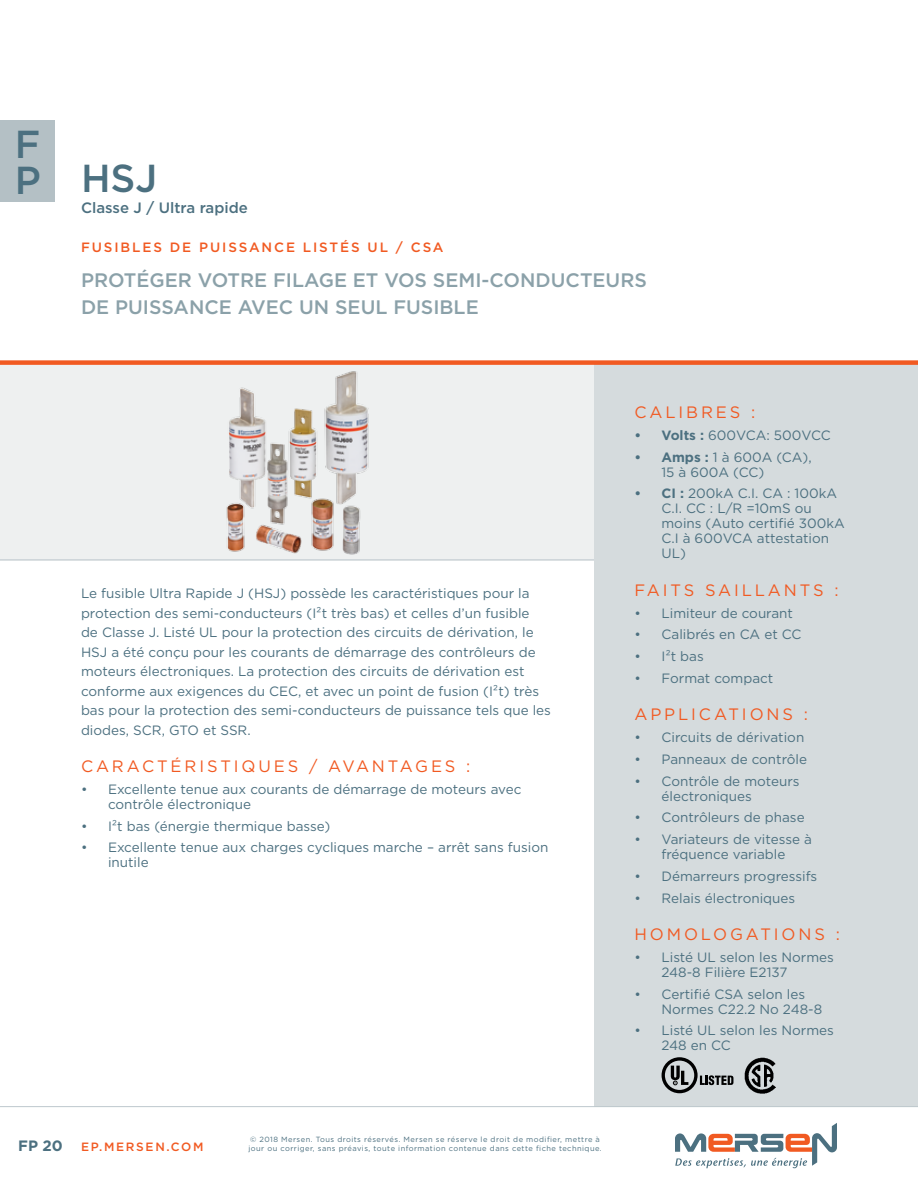
<style>
.page{position:relative;width:918px;height:1188px;background:#fff}
.page>*{position:absolute;margin:0;border:0;box-sizing:border-box;transform-origin:0 0}
.t1{font:500 39px/36px "Gotham";color:#4c7080}
.t2{font:500 19.5px/27px "Gotham";color:#8ba1a9}
.t3{font:16.5px "Gotham";letter-spacing:.175em;color:#f15a22}
.t4{font:500 15px "Gotham";color:#4c7080}
.t5{font:13.5px/15px "Gotham";color:#4c7080}
.t6{font:500 13.5px "Gotham";letter-spacing:.14em;color:#f15a22}
.t7{font:500 12px "Gotham";letter-spacing:.14em;color:#f15a22}
.t8{font:7.5px/9px "Gotham";letter-spacing:.06em;color:#4c7080}
.s1{font-weight:700}
.s2{font-weight:700;font-size:15px;color:#4c7080}
</style>
<div class="page">
<svg style="left:675px;top:1123px;width:162px;height:45px"></svg>
<div style="left:0;top:365px;width:594px;height:195px;background:#eef0f0"></div>
<div style="left:594px;top:365px;width:324px;height:742px;background:#d5dbdd"></div>
<div style="left:0;top:360px;width:918px;height:5px;background:#f15a22"></div>
<hr style="left:0;top:560px;width:594px;height:1px;background:#bec8cd">
<hr style="left:0;top:1106px;width:918px;height:1px;background:#bec8cd">
<div style="left:0;top:121px;width:55px;height:81px;background:#b4c0c5"></div>
<img style="left:226px;top:371px;width:143px;height:184px">
<img style="left:744px;top:1057px;width:31px;height:36px">
<svg style="left:662px;top:1057px;width:71px;height:36px"></svg>
<h1 class="t1" style="left:15px;top:125px;width:28px">F<br>P</h1>
<h1 class="t1" style="left:81px;top:160px;width:78px">HSJ</h1>
<p class="t4" style="left:81px;top:198px;width:168px">Classe J / Ultra rapide</p>
<p class="t6" style="left:81px;top:239px;width:364px">FUSIBLES DE PUISSANCE LISTÉS UL / CSA</p>
<h2 class="t2" style="left:81px;top:266px;width:568px">PROTÉGER VOTRE FILAGE ET VOS SEMI-CONDUCTEURS<br>DE PUISSANCE AVEC UN SEUL FUSIBLE</h2>
<p class="t5" style="left:81px;top:583px;width:471px;line-height:19.5px">Le fusible Ultra Rapide J (HSJ) possède les caractéristiques pour la protection des semi-conducteurs (I²t très bas) et celles d’un fusible<br>de Classe J. Listé UL pour la protection des circuits de dérivation, le HSJ a été conçu pour les courants de démarrage des contrôleurs de moteurs électroniques. La protection des circuits de dérivation est conforme aux exigences du CEC, et avec un point de fusion (I²t) très bas pour la protection des semi-conducteurs de puissance tels que les diodes, SCR, GTO et SSR.</p>
<p class="t3" style="left:81px;top:756px;width:391px">CARACTÉRISTIQUES / AVANTAGES :</p>
<p class="t5" style="left:108px;top:781px;width:415px;text-indent:-27px">• Excellente tenue aux courants de démarrage de moteurs avec contrôle électronique</p>
<p class="t5" style="left:81px;top:818px;width:251px">• I²t bas (énergie thermique basse)</p>
<p class="t5" style="left:108px;top:840px;width:442px;text-indent:-27px">• Excellente tenue aux charges cycliques marche – arrêt sans fusion inutile</p>
<p class="t3" style="left:634px;top:402px;width:122px">CALIBRES :</p>
<p class="t5" style="left:634px;top:427px;width:198px"><span class="s1">• Volts :</span> 600VCA: 500VCC</p>
<p class="t5" style="left:662px;top:449px;width:152px;text-indent:-27px"><span class="s1">• Amps :</span> 1 à 600A (CA),<br>15 à 600A (CC)</p>
<p class="t5" style="left:662px;top:486px;width:185px;text-indent:-27px"><span class="s1">• CI :</span> 200kA C.I. CA : 100kA<br>C.I. CC : L/R =10mS ou moins (Auto certifié 300kA<br>C.I à 600VCA attestation<br>UL)</p>
<p class="t3" style="left:634px;top:580px;width:206px">FAITS SAILLANTS :</p>
<p class="t5" style="left:634px;top:605px;width:160px">• Limiteur de courant</p>
<p class="t5" style="left:634px;top:627px;width:169px">• Calibrés en CA et CC</p>
<p class="t5" style="left:634px;top:649px;width:71px">• I²t bas</p>
<p class="t5" style="left:634px;top:670px;width:140px">• Format compact</p>
<p class="t3" style="left:634px;top:704px;width:175px">APPLICATIONS :</p>
<p class="t5" style="left:634px;top:730px;width:171px">• Circuits de dérivation</p>
<p class="t5" style="left:634px;top:751px;width:174px">• Panneaux de contrôle</p>
<p class="t5" style="left:662px;top:773px;width:140px;text-indent:-27px">• Contrôle de moteurs électroniques</p>
<p class="t5" style="left:634px;top:810px;width:172px">• Contrôleurs de phase</p>
<p class="t5" style="left:634px;top:832px;width:179px;text-align:center">• Variateurs de vitesse à fréquence variable</p>
<p class="t5" style="left:634px;top:868px;width:184px">• Démarreurs progressifs</p>
<p class="t5" style="left:634px;top:890px;width:162px">• Relais électroniques</p>
<p class="t3" style="left:634px;top:924px;width:207px">HOMOLOGATIONS :</p>
<p class="t5" style="left:662px;top:949px;width:174px;text-indent:-27px">• Listé UL selon les Normes<br>248-8 Filière E2137</p>
<p class="t5" style="left:662px;top:986px;width:162px;text-indent:-27px">• Certifié CSA selon les<br>Normes C22.2 No 248-8</p>
<p class="t5" style="left:662px;top:1023px;width:174px;text-indent:-27px">• Listé UL selon les Normes<br>248 en CC</p>
<p class="t7" style="left:18px;top:1139px;width:187px"><span class="s2">FP 20</span> EP.MERSEN.COM</p>
<p class="t8" style="left:248px;top:1135px;width:355px">© 2018 Mersen. Tous droits réservés. Mersen se réserve le droit de modifier, mettre à jour ou corriger, sans préavis, toute information contenue dans cette fiche technique.</p>
</div>
